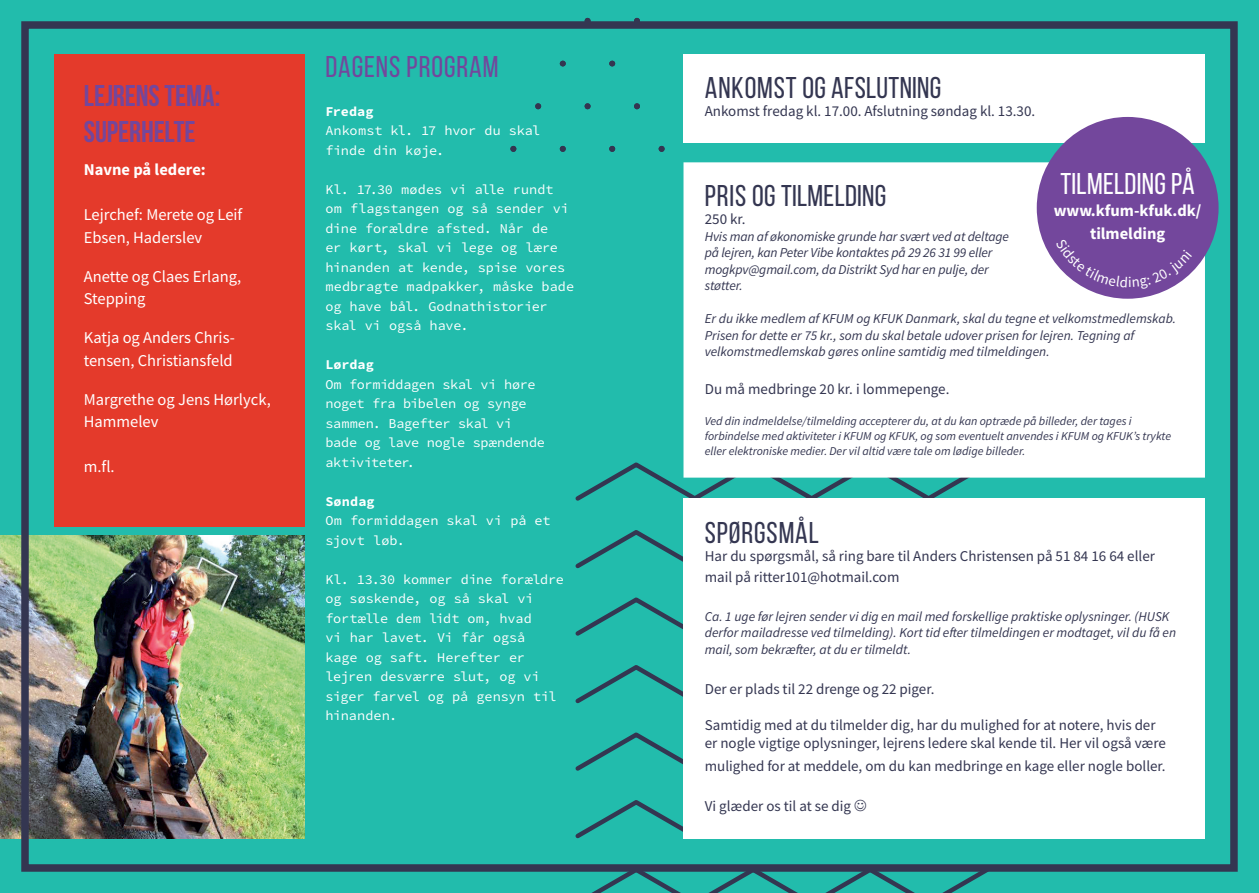
<style>
.page{position:relative;width:1259px;height:893px;background:#22bcac}
.page>*{position:absolute;margin:0;border:0;box-sizing:border-box;transform-origin:0 0}
.t1{font:30px "Bebas Neue";letter-spacing:.01em;color:#343651}
.t2{font:700 30px "Bebas Neue";color:#73479c}
.t3{font:30px "Bebas Neue";letter-spacing:.03em;color:#73479c}
.t4{font:30px "Bebas Neue";letter-spacing:.01em;color:#fff}
.t5{font:30px "Bebas Neue";letter-spacing:.03em;color:#343651}
.t6{font:16.5px/22.5px "Source Sans Pro";color:#fff}
.t7{font:700 16.5px "Source Sans Pro";color:#fff}
.t8{font:15px/21px "Source Sans Pro";color:#343651}
.t9{font:13.5px/19.5px "Source Code Pro";letter-spacing:-.01em;color:#fff}
.t10{font:italic 13.5px/16.5px "Source Sans Pro";color:#343651}
.t11{font:700 13.5px "Source Code Pro";letter-spacing:.005em;color:#fff}
.t12{font:italic 12px/15px "Source Sans Pro";color:#343651}
</style>
<div class="page">
<div style="left:54px;top:54px;width:250px;height:472px;background:#e43a2b"></div>
<img style="left:0;top:536px;width:304px;height:303px">
<div style="left:683px;top:54px;width:522px;height:88px;background:#fff"></div>
<svg style="left:575px;top:462px;width:418px;height:431px"></svg>
<div style="left:683px;top:162px;width:522px;height:316px;background:#fff"></div>
<div style="left:1036px;top:117px;width:182px;height:182px;background:#73479c;border-radius:50%"></div>
<div style="left:683px;top:499px;width:522px;height:340px;background:#fff"></div>
<svg style="left:634px;top:18px;width:6px;height:3px"></svg>
<svg style="left:658px;top:146px;width:6px;height:6px"></svg>
<svg style="left:634px;top:103px;width:6px;height:6px"></svg>
<svg style="left:584px;top:18px;width:6px;height:3px"></svg>
<svg style="left:609px;top:146px;width:6px;height:6px"></svg>
<svg style="left:584px;top:103px;width:6px;height:6px"></svg>
<svg style="left:609px;top:61px;width:6px;height:5px"></svg>
<svg style="left:560px;top:146px;width:6px;height:6px"></svg>
<svg style="left:535px;top:103px;width:6px;height:6px"></svg>
<svg style="left:560px;top:61px;width:6px;height:5px"></svg>
<svg style="left:510px;top:146px;width:6px;height:6px"></svg>
<div style="left:21px;top:21px;width:1216px;height:851px;border:8px solid #343651"></div>
<svg style="left:1055px;top:262px;width:137px;height:27px"></svg>
<p class="t2" style="left:84px;top:79px;width:138px">LEJRENS TEMA:</p>
<p class="t2" style="left:84px;top:115px;width:113px">SUPERHELTE</p>
<p class="t7" style="left:84px;top:159px;width:124px">Navne på ledere:</p>
<p class="t6" style="left:84px;top:203px;width:160px">Lejrchef: Merete og Leif<br>Ebsen, Haderslev</p>
<p class="t6" style="left:84px;top:265px;width:159px">Anette og Claes Erlang,<br>Stepping</p>
<p class="t6" style="left:84px;top:326px;width:153px">Katja og Anders Chris&shy;tensen, Christiansfeld</p>
<p class="t6" style="left:84px;top:388px;width:188px">Margrethe og Jens Hørlyck,<br>Hammelev</p>
<p class="t6" style="left:84px;top:455px;width:32px">m.fl.</p>
<p class="t3" style="left:325px;top:50px;width:174px">DAGENS PROGRAM</p>
<p class="t11" style="left:325px;top:102px;width:50px">Fredag</p>
<p class="t9" style="left:325px;top:121px;width:216px">Ankomst kl. 17 hvor du skal finde din køje.</p>
<p class="t9" style="left:325px;top:180px;width:250px">Kl. 17.30 mødes vi alle rundt<br>om flagstangen og så sender vi dine forældre afsted. Når de<br>er kørt, skal vi lege og lære hinanden at kende, spise vores medbragte madpakker, måske bade og have bål. Godnathistorier skal vi også have.</p>
<p class="t11" style="left:325px;top:356px;width:50px">Lørdag</p>
<p class="t9" style="left:325px;top:375px;width:221px">Om formiddagen skal vi høre noget fra bibelen og synge sammen. Bagefter skal vi bade og lave nogle spændende aktiviteter.</p>
<p class="t11" style="left:325px;top:492px;width:51px">Søndag</p>
<p class="t9" style="left:325px;top:511px;width:227px">Om formiddagen skal vi på et sjovt løb.</p>
<p class="t9" style="left:325px;top:570px;width:240px">Kl. 13.30 kommer dine forældre og søskende, og så skal vi fortælle dem lidt om, hvad<br>vi har lavet. Vi får også<br>kage og saft. Herefter er lejren desværre slut, og vi siger farvel og på gensyn til hinanden.</p>
<p class="t1" style="left:705px;top:71px;width:238px">ANKOMST OG AFSLUTNING</p>
<p class="t8" style="left:705px;top:100px;width:332px">Ankomst fredag kl. 17.00. Afslutning søndag kl. 13.30.</p>
<p class="t4" style="left:1060px;top:167px;width:136px">TILMELDING PÅ</p>
<p class="t7" style="left:1053px;top:199px;width:149px">www.kfum-kfuk.dk/</p>
<p class="t7" style="left:1090px;top:222px;width:77px">tilmelding</p>
<p class="t1" style="left:705px;top:179px;width:183px">PRIS OG TILMELDING</p>
<p class="t8" style="left:705px;top:209px;width:42px">250 kr.</p>
<p class="t10" style="left:705px;top:228px;width:306px">Hvis man af økonomiske grunde har svært ved at deltage på lejren, kan Peter Vibe kontaktes på 29 26 31 99 eller</p>
<p class="t10" style="left:705px;top:261px;width:285px">mogkpv@gmail.com, da Distrikt Syd har en pulje, der støtter.</p>
<p class="t10" style="left:705px;top:310px;width:473px">Er du ikke medlem af KFUM og KFUK Danmark, skal du tegne et velkomstmedlemskab.<br>Prisen for dette er 75 kr., som du skal betale udover prisen for lejren. Tegning af velkomstmedlemskab gøres online samtidig med tilmeldingen.</p>
<p class="t8" style="left:705px;top:378px;width:246px">Du må medbringe 20 kr. i lommepenge.</p>
<p class="t12" style="left:705px;top:413px;width:468px">Ved din indmeldelse/tilmelding accepterer du, at du kan optræde på billeder, der tages i forbindelse med aktiviteter i KFUM og KFUK, og som eventuelt anvendes i KFUM og KFUK’s trykte eller elektroniske medier. Der vil altid være tale om lødige billeder.</p>
<p class="t5" style="left:705px;top:516px;width:116px">SPØRGSMÅL</p>
<p class="t8" style="left:705px;top:545px;width:452px">Har du spørgsmål, så ring bare til Anders Christensen på 51 84 16 64 eller mail på ritter101@hotmail.com</p>
<p class="t10" style="left:705px;top:608px;width:473px">Ca. 1 uge før lejren sender vi dig en mail med forskellige praktiske oplysninger. (HUSK derfor mailadresse ved tilmelding). Kort tid efter tilmeldingen er modtaget, vil du få en mail, som bekræfter, at du er tilmeldt.</p>
<p class="t8" style="left:705px;top:678px;width:231px">Der er plads til 22 drenge og 22 piger.</p>
<p class="t8" style="left:705px;top:716px;width:462px;line-height:18px">Samtidig med at du tilmelder dig, har du mulighed for at notere, hvis der er nogle vigtige oplysninger, lejrens ledere skal kende til. Her vil også være</p>
<p class="t8" style="left:705px;top:755px;width:462px">mulighed for at meddele, om du kan medbringe en kage eller nogle boller.</p>
<p class="t8" style="left:705px;top:795px;width:148px">Vi glæder os til at se dig</p>
</div>
